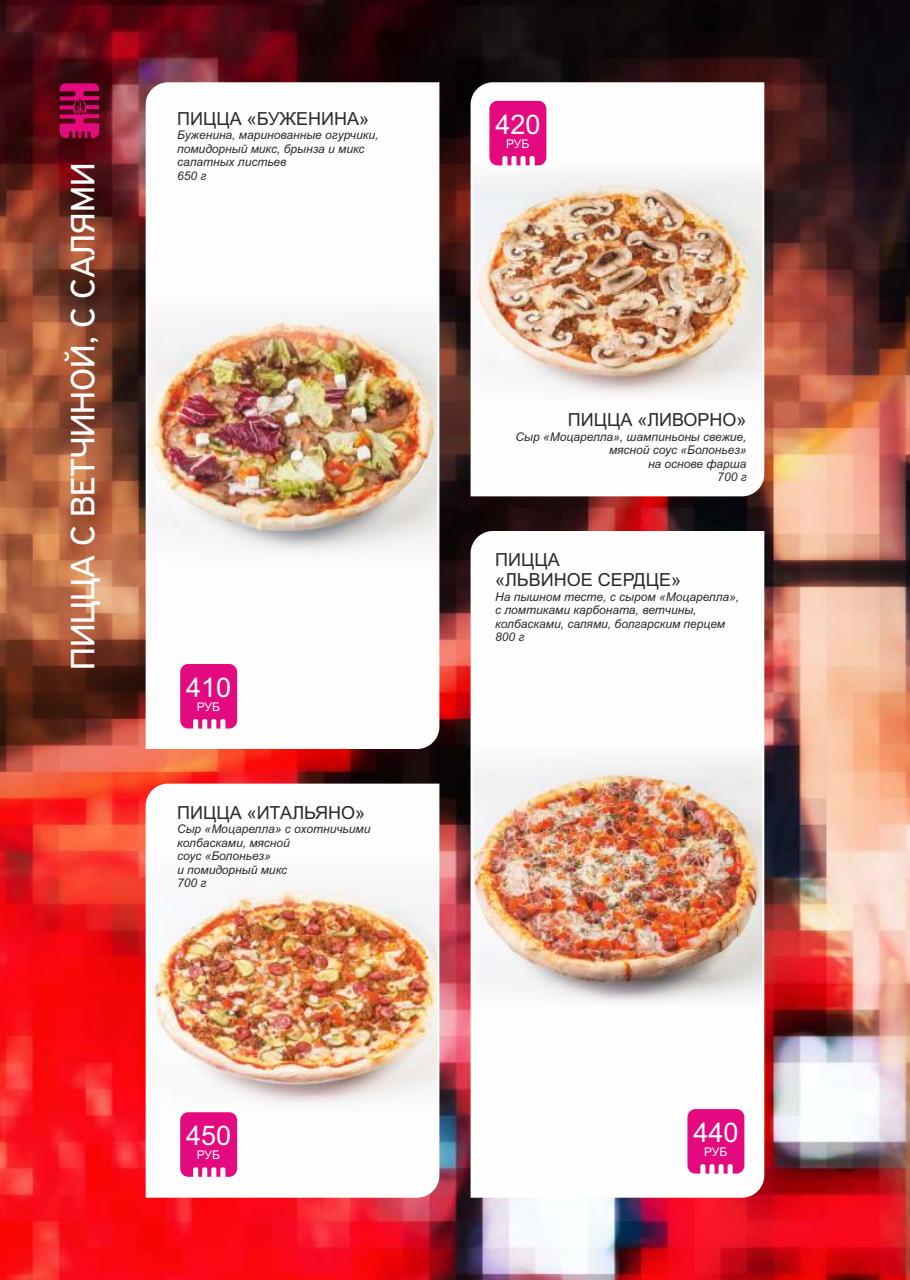
<style>
.page{position:relative;width:910px;height:1280px;background:#fff}
.page>*{position:absolute;margin:0;border:0;box-sizing:border-box;transform-origin:0 0}
.t1{font:36px "PF Highway Sans Pro";color:#fefefe}
.t2{font:27.15px "Arial";color:#fefefe}
.t3{font:18px/20.1px "Arial";color:#2b2a29}
.t4{font:italic 12px/13.4px "Arial";color:#2b2a29}
.t5{font:12px "Arial";letter-spacing:-.01em;color:#fefefe}
</style>
<div class="page">
<img style="left:0;top:0;width:910px;height:1280px">
<svg style="left:60px;top:83px;width:39px;height:55px"></svg>
<img style="left:145px;top:782px;width:295px;height:417px">
<svg style="left:178px;top:1110px;width:61px;height:69px"></svg>
<img style="left:469px;top:530px;width:296px;height:669px">
<svg style="left:685px;top:1107px;width:62px;height:69px"></svg>
<img style="left:145px;top:81px;width:295px;height:669px">
<svg style="left:178px;top:662px;width:61px;height:69px"></svg>
<img style="left:469px;top:81px;width:296px;height:416px">
<svg style="left:487px;top:99px;width:62px;height:69px"></svg>
<h1 class="t1" style="left:67px;top:670px;width:509px;rotate:-90deg">ПИЦЦА С ВЕТЧИНОЙ, С САЛЯМИ</h1>
<h3 class="t3" style="left:177px;top:110px;width:193px">ПИЦЦА «БУЖЕНИНА»</h3>
<p class="t4" style="left:177px;top:130px;width:203px">Буженина, маринованные огурчики, помидорный микс, брынза и микс салатных листьев<br>650 г</p>
<h2 class="t2" style="left:186px;top:677px;width:47px">410</h2>
<p class="t5" style="left:197px;top:702px;width:25px">РУБ</p>
<h3 class="t3" style="left:177px;top:804px;width:190px">ПИЦЦА «ИТАЛЬЯНО»</h3>
<p class="t4" style="left:177px;top:823px;width:195px">Сыр «Моцарелла» с охотничьими колбасками, мясной<br>соус «Болоньез»<br>и помидорный микс<br>700 г</p>
<h2 class="t2" style="left:186px;top:1125px;width:47px">450</h2>
<p class="t5" style="left:197px;top:1150px;width:25px">РУБ</p>
<h2 class="t2" style="left:495px;top:114px;width:47px">420</h2>
<p class="t5" style="left:506px;top:139px;width:25px">РУБ</p>
<h3 class="t3" style="left:568px;top:411px;width:180px">ПИЦЦА «ЛИВОРНО»</h3>
<p class="t4" style="left:516px;top:431px;width:232px;text-align:right">Сыр «Моцарелла», шампиньоны свежие, мясной соус «Болоньез»<br>на основе фарша<br>700 г</p>
<h3 class="t3" style="left:495px;top:551px;width:187px">ПИЦЦА<br>«ЛЬВИНОЕ СЕРДЦЕ»</h3>
<p class="t4" style="left:495px;top:591px;width:246px">На пышном тесте, с сыром «Моцарелла», с ломтиками карбоната, ветчины, колбасками, салями, болгарским перцем<br>800 г</p>
<h2 class="t2" style="left:693px;top:1122px;width:47px">440</h2>
<p class="t5" style="left:704px;top:1147px;width:25px">РУБ</p>
</div>
